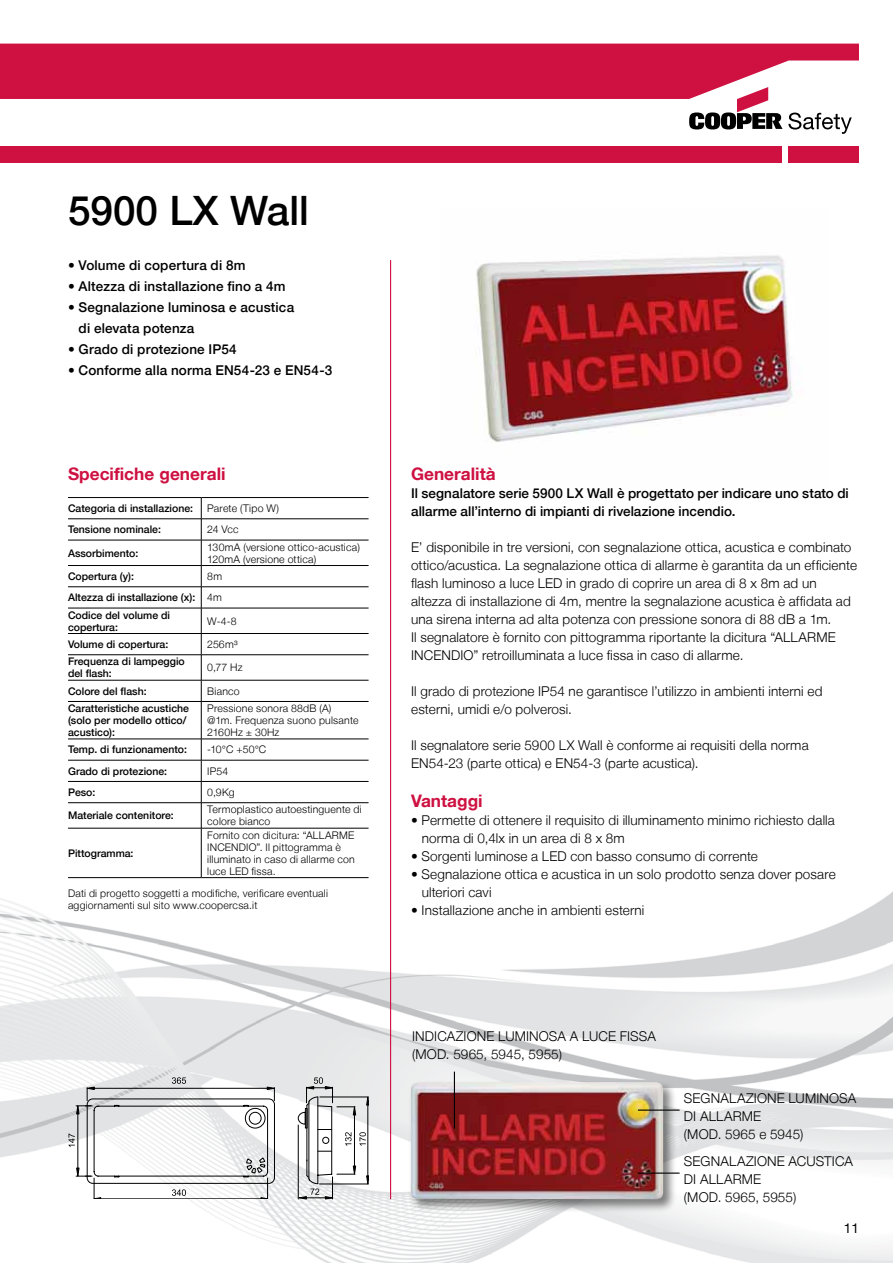
<style>
.page{position:relative;width:893px;height:1263px;background:#fff}
.page>*{position:absolute;margin:0;border:0;box-sizing:border-box;transform-origin:0 0}
.t1{font:500 40.5px "Helvetica Neue LT";color:#000}
.t2{font:700 17.25px "Helvetica Neue LT";color:#ce1141}
.t3{font:300 13.5px/18px "Helvetica Neue LT";letter-spacing:.01em;color:#000}
.t4{font:500 13.5px/21px "Helvetica Neue LT";letter-spacing:.01em;color:#000}
.t5{font:13.5px "Helvetica Neue LT";color:#000}
.t6{font:300 10.5px/12px "Helvetica Neue LT";letter-spacing:.02em;color:#000}
.t7{font:500 10.5px/12px "Helvetica Neue LT";color:#000}
.s1{font-weight:300}
</style>
<div class="page">
<img style="left:476px;top:255px;width:317px;height:187px">
<img style="left:0;top:880px;width:893px;height:383px">
<svg style="left:689px;top:99px;width:93px;height:30px"></svg>
<svg style="left:788px;top:113px;width:64px;height:21px"></svg>
<div style="left:789px;top:146px;width:70px;height:17px;background:#ce1141"></div>
<div style="left:0;top:146px;width:781px;height:17px;background:#ce1141"></div>
<svg style="left:0;top:44px;width:859px;height:55px;background:#d22752"></svg>
<hr style="left:390px;top:260px;width:1px;height:939px;background:#ce1141">
<hr style="left:68px;top:518px;width:133px;height:1px;background:#000">
<hr style="left:201px;top:518px;width:168px;height:1px;background:#000">
<hr style="left:68px;top:540px;width:133px;height:1px;background:#000">
<hr style="left:201px;top:540px;width:168px;height:1px;background:#000">
<hr style="left:68px;top:565px;width:133px;height:1px;background:#000">
<hr style="left:201px;top:565px;width:168px;height:1px;background:#000">
<hr style="left:68px;top:586px;width:133px;height:1px;background:#000">
<hr style="left:201px;top:586px;width:168px;height:1px;background:#000">
<hr style="left:68px;top:608px;width:133px;height:1px;background:#000">
<hr style="left:201px;top:608px;width:168px;height:1px;background:#000">
<hr style="left:68px;top:633px;width:133px;height:1px;background:#000">
<hr style="left:201px;top:633px;width:168px;height:1px;background:#000">
<hr style="left:68px;top:654px;width:133px;height:1px;background:#000">
<hr style="left:201px;top:654px;width:168px;height:1px;background:#000">
<hr style="left:68px;top:680px;width:133px;height:1px;background:#000">
<hr style="left:201px;top:680px;width:168px;height:1px;background:#000">
<hr style="left:68px;top:701px;width:133px;height:1px;background:#000">
<hr style="left:201px;top:701px;width:168px;height:1px;background:#000">
<hr style="left:68px;top:739px;width:133px;height:1px;background:#000">
<hr style="left:201px;top:739px;width:168px;height:1px;background:#000">
<hr style="left:68px;top:760px;width:133px;height:1px;background:#000">
<hr style="left:201px;top:760px;width:168px;height:1px;background:#000">
<hr style="left:68px;top:781px;width:133px;height:1px;background:#000">
<hr style="left:201px;top:781px;width:168px;height:1px;background:#000">
<hr style="left:68px;top:802px;width:133px;height:1px;background:#000">
<hr style="left:201px;top:802px;width:168px;height:1px;background:#000">
<hr style="left:68px;top:828px;width:133px;height:1px;background:#000">
<hr style="left:201px;top:828px;width:168px;height:1px;background:#000">
<hr style="left:68px;top:877px;width:133px;height:1px;background:#000">
<hr style="left:201px;top:877px;width:168px;height:1px;background:#000">
<hr style="left:68px;top:497px;width:133px;height:1px;background:#000">
<hr style="left:201px;top:497px;width:168px;height:1px;background:#000">
<svg style="left:201px;top:498px;width:1px;height:203px"></svg>
<hr style="left:201px;top:702px;width:1px;height:37px;background:#000">
<svg style="left:201px;top:739px;width:1px;height:89px"></svg>
<hr style="left:201px;top:828px;width:1px;height:49px;background:#000">
<div style="left:408px;top:1080px;width:269px;height:133px;background:#000;opacity:.5"></div>
<img style="left:411px;top:1082px;width:252px;height:117px">
<hr style="left:638px;top:1109px;width:42px;height:2px;background:#000">
<hr style="left:454px;top:1071px;width:1px;height:57px;background:#000">
<hr style="left:638px;top:1172px;width:42px;height:2px;background:#000">
<svg style="left:68px;top:1077px;width:209px;height:122px"></svg>
<svg style="left:297px;top:1077px;width:72px;height:122px"></svg>
<h1 class="t1" style="left:68px;top:186px;width:242px">5900 LX Wall</h1>
<p class="t4" style="left:68px;top:254px;width:179px">• Volume di copertura di 8m</p>
<p class="t4" style="left:68px;top:275px;width:219px">• Altezza di installazione fino a 4m</p>
<p class="t4" style="left:79px;top:296px;width:217px;text-indent:-11px">• Segnalazione luminosa e acustica di elevata potenza</p>
<p class="t4" style="left:68px;top:338px;width:170px">• Grado di protezione IP54</p>
<p class="t4" style="left:68px;top:359px;width:266px">• Conforme alla norma EN54-23 e EN54-3</p>
<p class="t2" style="left:68px;top:463px;width:159px">Specifiche generali</p>
<p class="t7" style="left:68px;top:502px;width:127px">Categoria di installazione:</p>
<p class="t6" style="left:207px;top:502px;width:73px">Parete (Tipo W)</p>
<p class="t7" style="left:68px;top:523px;width:94px">Tensione nominale:</p>
<p class="t6" style="left:207px;top:523px;width:33px">24 Vcc</p>
<p class="t7" style="left:68px;top:547px;width:72px">Assorbimento:</p>
<p class="t6" style="left:207px;top:541px;width:154px">130mA (versione ottico-acustica)<br>120mA (versione ottica)</p>
<p class="t7" style="left:68px;top:570px;width:67px">Copertura (y):</p>
<p class="t7" style="left:68px;top:565px;width:156px;line-height:21.3px;text-align:right"><span class="s1">8m<br></span>Altezza di installazione (x): <span class="s1">4m</span></p>
<p class="t7" style="left:68px;top:609px;width:104px">Codice del volume di copertura:</p>
<p class="t6" style="left:207px;top:615px;width:31px">W-4-8</p>
<p class="t7" style="left:68px;top:638px;width:102px">Volume di copertura:</p>
<p class="t6" style="left:207px;top:638px;width:32px">256m³</p>
<p class="t7" style="left:68px;top:655px;width:118px">Frequenza di lampeggio del flash:</p>
<p class="t6" style="left:207px;top:661px;width:37px">0,77 Hz</p>
<p class="t7" style="left:68px;top:685px;width:80px">Colore del flash:</p>
<p class="t6" style="left:207px;top:685px;width:34px">Bianco</p>
<p class="t7" style="left:68px;top:702px;width:122px">Caratteristiche acustiche (solo per modello ottico/ acustico):</p>
<p class="t6" style="left:207px;top:702px;width:153px">Pressione sonora 88dB (A) @1m. Frequenza suono pulsante<br>2160Hz ± 30Hz</p>
<p class="t7" style="left:68px;top:743px;width:121px">Temp. di funzionamento:</p>
<p class="t6" style="left:207px;top:743px;width:61px">-10°C +50°C</p>
<p class="t7" style="left:68px;top:765px;width:101px">Grado di protezione:</p>
<p class="t6" style="left:207px;top:765px;width:22px">IP54</p>
<p class="t7" style="left:68px;top:786px;width:29px">Peso:</p>
<p class="t6" style="left:207px;top:786px;width:29px">0,9Kg</p>
<p class="t7" style="left:68px;top:809px;width:107px">Materiale contenitore:</p>
<p class="t6" style="left:207px;top:803px;width:156px">Termoplastico autoestinguente di colore bianco</p>
<p class="t7" style="left:68px;top:847px;width:67px">Pittogramma:</p>
<p class="t6" style="left:207px;top:829px;width:149px">Fornito con dicitura: “ALLARME<br>INCENDIO”. Il pittogramma è illuminato in caso di allarme con luce LED fissa.</p>
<p class="t6" style="left:68px;top:887px;width:261px">Dati di progetto soggetti a modifiche, verificare eventuali aggiornamenti sul sito www.coopercsa.it</p>
<p class="t2" style="left:411px;top:463px;width:86px">Generalità</p>
<p class="t4" style="left:411px;top:484px;width:439px;line-height:18px">Il segnalatore serie 5900 LX Wall è progettato per indicare uno stato di allarme all’interno di impianti di rivelazione incendio.</p>
<p class="t3" style="left:411px;top:538px;width:447px">E’ disponibile in tre versioni, con segnalazione ottica, acustica e combinato ottico/acustica. La segnalazione ottica di allarme è garantita da un efficiente flash luminoso a luce LED in grado di coprire un area di 8 x 8m ad un altezza di installazione di 4m, mentre la segnalazione acustica è affidata ad una sirena interna ad alta potenza con pressione sonora di 88 dB a 1m.<br>Il segnalatore è fornito con pittogramma riportante la dicitura “ALLARME INCENDIO” retroilluminata a luce fissa in caso di allarme.</p>
<p class="t3" style="left:411px;top:682px;width:413px">Il grado di protezione IP54 ne garantisce l’utilizzo in ambienti interni ed esterni, umidi e/o polverosi.</p>
<p class="t3" style="left:411px;top:736px;width:399px">Il segnalatore serie 5900 LX Wall è conforme ai requisiti della norma<br>EN54-23 (parte ottica) e EN54-3 (parte acustica).</p>
<p class="t2" style="left:411px;top:790px;width:73px">Vantaggi</p>
<p class="t3" style="left:422px;top:811px;width:415px;text-indent:-11px">• Permette di ottenere il requisito di illuminamento minimo richiesto dalla norma di 0,4lx in un area di 8 x 8m</p>
<p class="t3" style="left:411px;top:847px;width:348px">• Sorgenti luminose a LED con basso consumo di corrente</p>
<p class="t3" style="left:422px;top:865px;width:415px;text-indent:-11px">• Segnalazione ottica e acustica in un solo prodotto senza dover posare ulteriori cavi</p>
<p class="t3" style="left:411px;top:901px;width:235px">• Installazione anche in ambienti esterni</p>
<p class="t3" style="left:412px;top:1027px;width:245px">INDICAZIONE LUMINOSA A LUCE FISSA (MOD. 5965, 5945, 5955)</p>
<p class="t3" style="left:684px;top:1089px;width:174px">SEGNALAZIONE LUMINOSA<br>DI ALLARME<br>(MOD. 5965 e 5945)</p>
<p class="t3" style="left:684px;top:1152px;width:171px">SEGNALAZIONE ACUSTICA<br>DI ALLARME<br>(MOD. 5965, 5955)</p>
<p class="t5" style="left:844px;top:1220px;width:17px">11</p>
</div>
